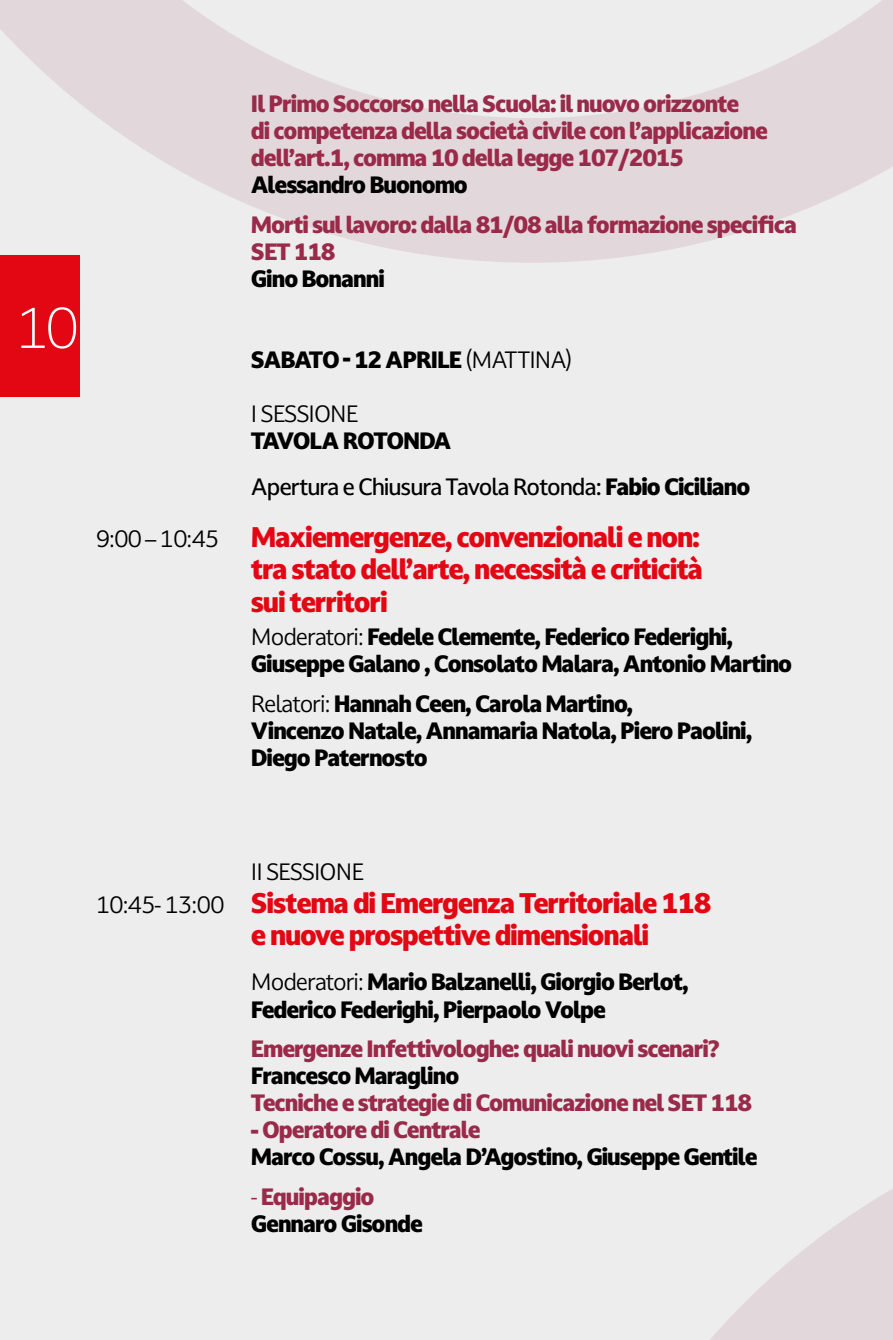
<style>
.page{position:relative;width:893px;height:1340px;background:#fff}
.page>*{position:absolute;margin:0;border:0;box-sizing:border-box;transform-origin:0 0}
.t1{font:300 54px "Darkmode Darkmode On";color:#fff}
.t2{font:900 27px/32.4px "Darkmode Darkmode On";letter-spacing:-.05em;color:#e30613;text-align:justify}
.t3{font:900 22.5px/27px "Darkmode Darkmode On";letter-spacing:-.05em;color:#000}
.t4{font:900 22.5px/27px "Darkmode Darkmode On";letter-spacing:-.05em;color:#9a2a49}
.t5{font:500 22.5px/46.1px "Darkmode Darkmode On";letter-spacing:-.05em;color:#000}
.t6{font:22.5px "Darkmode Darkmode On";letter-spacing:-.05em;color:#000}
.s1{font-weight:400}
.s2{font-weight:900}
.s3{font-weight:400;font-size:22.5px;color:#000}
.s4{font-weight:400;color:#9a2a49}
.s5{color:#9a2a49}
</style>
<div class="page">
<div style="left:0;top:0;width:893px;height:1339px;background:#ededed"></div>
<div style="left:0;top:255px;width:80px;height:142px;background:#e30613"></div>
<svg style="left:711px;top:1189px;width:182px;height:150px;fill:#e2d7da"></svg>
<svg style="left:0;top:0;width:893px;height:263px;fill:#e2d7da"></svg>
<h1 class="t1" style="left:15px;top:291px;width:66px">10</h1>
<p class="t4" style="left:251px;top:90px;width:519px">Il Primo Soccorso nella Scuola: il nuovo orizzonte<br>di competenza della società civile con l’applicazione dell’art.1, comma 10 della legge 107/2015</p>
<p class="t3" style="left:251px;top:171px;width:219px">Alessandro Buonomo</p>
<p class="t4" style="left:251px;top:211px;width:548px">Morti sul lavoro: dalla 81/08 alla formazione specifica<br>SET 118</p>
<p class="t3" style="left:251px;top:265px;width:136px">Gino Bonanni</p>
<p class="t3" style="left:251px;top:346px;width:323px">SABATO - 12 APRILE <span class="s1">(MATTINA)</span></p>
<p class="t6" style="left:251px;top:399px;width:109px">I SESSIONE</p>
<p class="t5" style="left:251px;top:417px;width:501px"><span class="s2">TAVOLA ROTONDA<br></span>Apertura e Chiusura Tavola Rotonda: <span class="s2">Fabio Ciciliano</span></p>
<p class="t2" style="left:251px;top:520px;width:454px;text-indent:-155px"><span class="s3">9:00 – 10:45</span> Maxiemergenze, convenzionali e non: tra stato dell’arte, necessità e criticità sui territori</p>
<p class="t3" style="left:251px;top:623px;width:543px"><span class="s1">Moderatori:</span> Fedele Clemente, Federico Federighi,<br>Giuseppe Galano , Consolato Malara, Antonio Martino</p>
<p class="t3" style="left:251px;top:689px;width:503px"><span class="s1">Relatori:</span> Hannah Ceen, Carola Martino,<br>Vincenzo Natale, Annamaria Natola, Piero Paolini,<br>Diego Paternosto</p>
<p class="t6" style="left:251px;top:857px;width:114px">II SESSIONE</p>
<p class="t2" style="left:251px;top:886px;width:462px;text-indent:-155px"><span class="s3">10:45- 13:00</span> Sistema di Emergenza Territoriale 118 e nuove prospettive dimensionali</p>
<p class="t3" style="left:251px;top:968px;width:439px"><span class="s1">Moderatori:</span> Mario Balzanelli, Giorgio Berlot,<br>Federico Federighi, Pierpaolo Volpe</p>
<p class="t4" style="left:251px;top:1035px;width:470px">Emergenze Infettivologhe: quali nuovi scenari?</p>
<p class="t3" style="left:251px;top:1062px;width:210px">Francesco Maraglino</p>
<p class="t4" style="left:251px;top:1089px;width:503px">Tecniche e strategie di Comunicazione nel SET 118</p>
<p class="t4" style="left:251px;top:1116px;width:231px">- Operatore di Centrale</p>
<p class="t3" style="left:251px;top:1143px;width:508px">Marco Cossu, Angela D’Agostino, Giuseppe Gentile</p>
<p class="t3" style="left:251px;top:1182px;width:174px"><span class="s4">-</span> <span class="s5">Equipaggio<br></span>Gennaro Gisonde</p>
</div>
